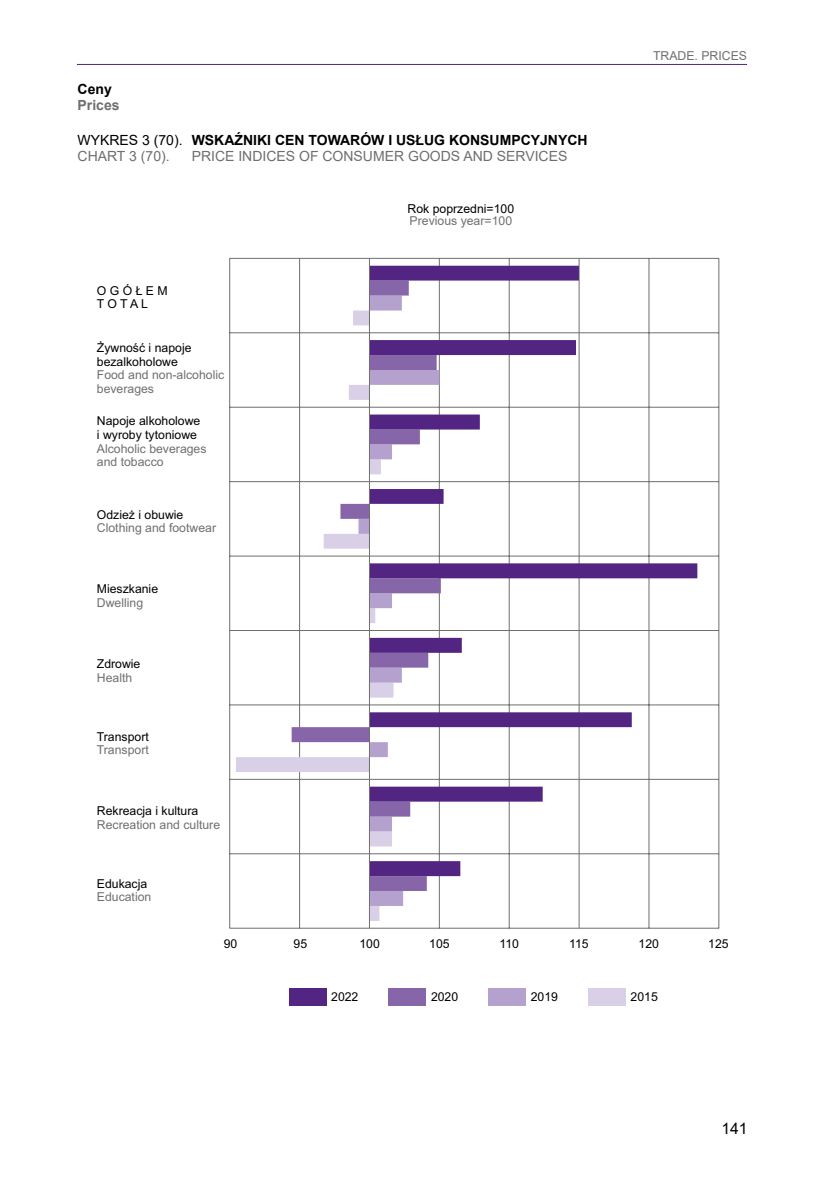
<style>
.page{position:relative;width:824px;height:1181px;background:#fff}
.page>*{position:absolute;margin:0;border:0;box-sizing:border-box;transform-origin:0 0}
.t1{font:15.75px "Arial";color:#000}
.t2{font:700 14px/15.8px "Arial";color:#000}
.t3{font:14px "Arial";color:#706f6f}
.t4{font:700 14px "Arial";color:#706f6f}
.t5{font:12.25px/13.7px "Arial";color:#000}
.t6{font:12.25px/13.7px "Arial";color:#706f6f}
.t7{font:12.25px/13.7px "Arial";letter-spacing:.26em;color:#000}
.s1{font-weight:400}
.s2{font-weight:400;color:#706f6f}
</style>
<div class="page">
<hr style="left:77px;top:64px;width:670px;height:1px;background:#522583">
<div style="left:289px;top:988px;width:37px;height:17px;background:#522583"></div>
<div style="left:389px;top:988px;width:37px;height:17px;background:#8765a9"></div>
<div style="left:488px;top:988px;width:37px;height:17px;background:#b4a1ce"></div>
<div style="left:588px;top:988px;width:37px;height:17px;background:#d9d0e8"></div>
<hr style="left:230px;top:258px;width:489px;height:1px;background:#6f6f6e">
<hr style="left:230px;top:332px;width:489px;height:1px;background:#6f6f6e">
<hr style="left:230px;top:407px;width:489px;height:1px;background:#6f6f6e">
<hr style="left:230px;top:481px;width:489px;height:1px;background:#6f6f6e">
<hr style="left:230px;top:556px;width:489px;height:1px;background:#6f6f6e">
<hr style="left:230px;top:630px;width:489px;height:1px;background:#6f6f6e">
<hr style="left:230px;top:704px;width:489px;height:1px;background:#6f6f6e">
<hr style="left:230px;top:779px;width:489px;height:1px;background:#6f6f6e">
<hr style="left:230px;top:853px;width:489px;height:1px;background:#6f6f6e">
<hr style="left:230px;top:928px;width:489px;height:1px;background:#6f6f6e">
<hr style="left:718px;top:258px;width:1px;height:670px;background:#6f6f6e">
<hr style="left:648px;top:258px;width:1px;height:670px;background:#6f6f6e">
<hr style="left:509px;top:258px;width:1px;height:670px;background:#6f6f6e">
<hr style="left:439px;top:258px;width:1px;height:670px;background:#6f6f6e">
<hr style="left:299px;top:258px;width:1px;height:670px;background:#6f6f6e">
<hr style="left:229px;top:258px;width:1px;height:670px;background:#6f6f6e">
<hr style="left:578px;top:258px;width:1px;height:670px;background:#6f6f6e">
<svg style="left:236px;top:332px;width:144px;height:589px"></svg>
<svg style="left:358px;top:891px;width:81px;height:15px"></svg>
<svg style="left:291px;top:280px;width:150px;height:611px"></svg>
<svg style="left:370px;top:266px;width:327px;height:610px"></svg>
<hr style="left:369px;top:258px;width:1px;height:670px;background:#6f6f6e">
<p class="t2" style="left:78px;top:82px;width:36px">Ceny</p>
<p class="t4" style="left:78px;top:95px;width:44px">Prices</p>
<p class="t2" style="left:78px;top:132px;width:511px"><span class="s1">WYKRES 3 (70).</span> WSKAŹNIKI CEN TOWARÓW I USŁUG KONSUMPCYJNYCH<br><span class="s2">CHART 3 (70).</span></p>
<p class="t3" style="left:192px;top:146px;width:377px">PRICE INDICES OF CONSUMER GOODS AND SERVICES</p>
<p class="t7" style="left:97px;top:284px;width:72px">O G ÓŁE M<br>TOTAL</p>
<p class="t5" style="left:97px;top:341px;width:96px">Żywność i napoje bezalkoholowe</p>
<p class="t6" style="left:97px;top:368px;width:129px">Food and non-alcoholic beverages</p>
<p class="t5" style="left:97px;top:414px;width:105px">Napoje alkoholowe i wyroby tytoniowe</p>
<p class="t6" style="left:97px;top:442px;width:111px">Alcoholic beverages and tobacco</p>
<p class="t5" style="left:97px;top:508px;width:88px">Odzież i obuwie</p>
<p class="t6" style="left:97px;top:521px;width:121px">Clothing and footwear</p>
<p class="t5" style="left:97px;top:582px;width:63px">Mieszkanie</p>
<p class="t6" style="left:97px;top:596px;width:48px">Dwelling</p>
<p class="t5" style="left:97px;top:657px;width:45px">Zdrowie</p>
<p class="t6" style="left:97px;top:671px;width:37px">Health</p>
<p class="t5" style="left:97px;top:730px;width:53px">Transport</p>
<p class="t6" style="left:97px;top:743px;width:53px">Transport</p>
<p class="t5" style="left:97px;top:804px;width:103px">Rekreacja i kultura</p>
<p class="t6" style="left:97px;top:818px;width:125px">Recreation and culture</p>
<p class="t5" style="left:97px;top:877px;width:52px">Edukacja</p>
<p class="t6" style="left:97px;top:890px;width:56px">Education</p>
<p class="t5" style="left:407px;top:202px;width:108px">Rok poprzedni=100</p>
<p class="t6" style="left:409px;top:214px;width:104px">Previous year=100</p>
<p class="t6" style="left:653px;top:48px;width:95px">TRADE. PRICES</p>
<p class="t5" style="left:224px;top:937px;width:15px">90</p>
<p class="t5" style="left:293px;top:937px;width:15px">95</p>
<p class="t5" style="left:359px;top:937px;width:22px">100</p>
<p class="t5" style="left:429px;top:937px;width:22px">105</p>
<p class="t5" style="left:499px;top:937px;width:21px">110</p>
<p class="t5" style="left:569px;top:937px;width:21px">115</p>
<p class="t5" style="left:638px;top:937px;width:22px">120</p>
<p class="t5" style="left:708px;top:937px;width:22px">125</p>
<p class="t5" style="left:331px;top:990px;width:29px">2022</p>
<p class="t5" style="left:431px;top:990px;width:29px">2020</p>
<p class="t5" style="left:530px;top:990px;width:29px">2019</p>
<p class="t5" style="left:630px;top:990px;width:29px">2015</p>
<p class="t1" style="left:721px;top:1118px;width:28px">141</p>
</div>
